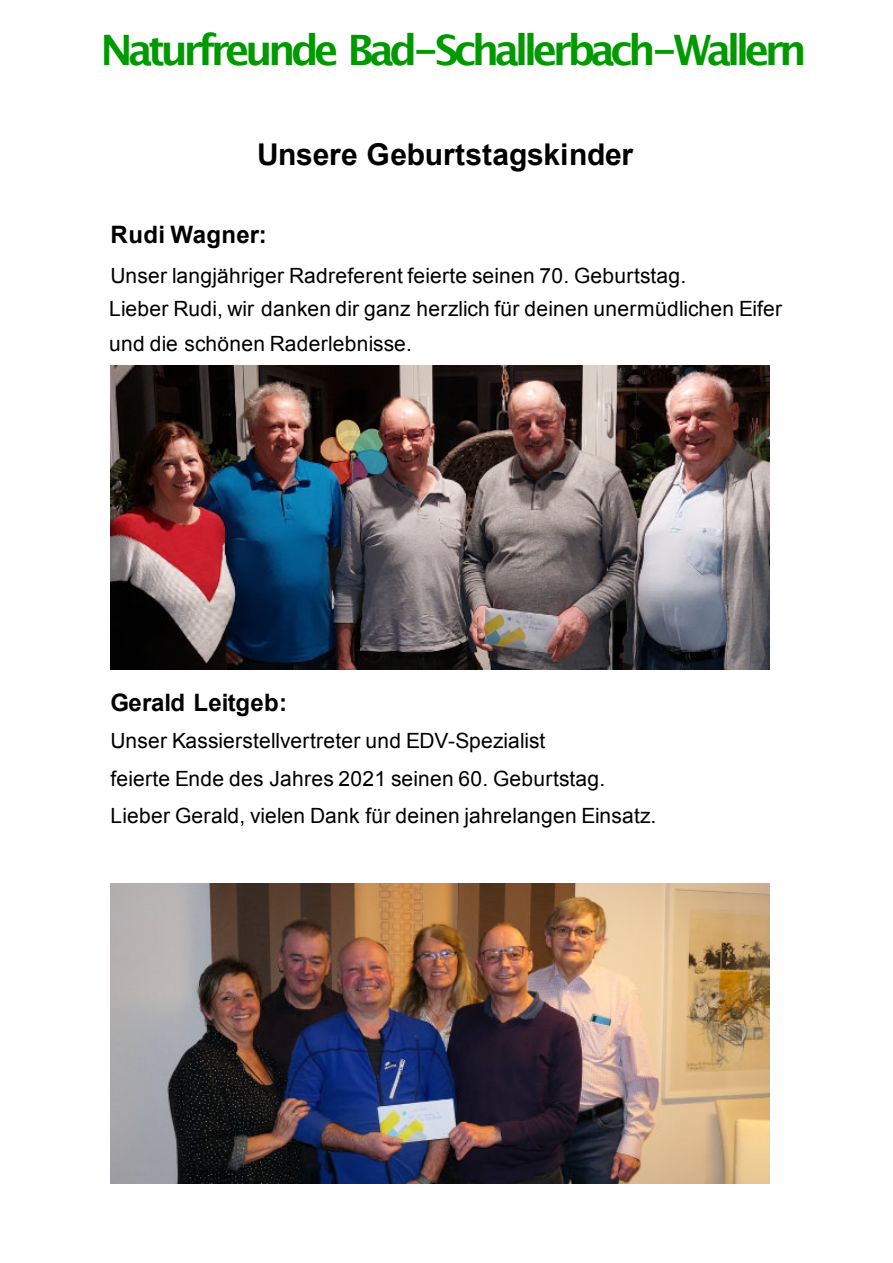
<style>
.page{position:relative;width:893px;height:1263px;background:#fff}
.page>*{position:absolute;margin:0;border:0;box-sizing:border-box;transform-origin:0 0}
.t1{font:700 42px "Lucida Grande";letter-spacing:-.11em;color:#090}
.t2{font:700 30px "Arial";letter-spacing:-.005em;color:#000}
.t3{font:700 24px "Arial";letter-spacing:.005em;color:#000}
.t4{font:21px/34.2px "Arial";letter-spacing:.015em;color:#000}
</style>
<div class="page">
<img style="left:111px;top:883px;width:659px;height:301px">
<img style="left:111px;top:365px;width:659px;height:305px">
<h1 class="t1" style="left:101px;top:32px;width:708px">Naturfreunde Bad-Schallerbach-Wallern</h1>
<h2 class="t2" style="left:257px;top:143px;width:377px">Unsere Geburtstagskinder</h2>
<p class="t3" style="left:110px;top:225px;width:158px">Rudi Wagner:</p>
<p class="t4" style="left:109px;top:260px;width:674px">Unser langjähriger Radreferent feierte seinen 70. Geburtstag.<br>Lieber Rudi, wir danken dir ganz herzlich für deinen unermüdlichen Eifer und die schönen Raderlebnisse.</p>
<p class="t3" style="left:110px;top:693px;width:178px">Gerald Leitgeb:</p>
<p class="t4" style="left:110px;top:724px;width:547px;line-height:37.5px">Unser Kassierstellvertreter und EDV-Spezialist<br>feierte Ende des Jahres 2021 seinen 60. Geburtstag.<br>Lieber Gerald, vielen Dank für deinen jahrelangen Einsatz.</p>
</div>
